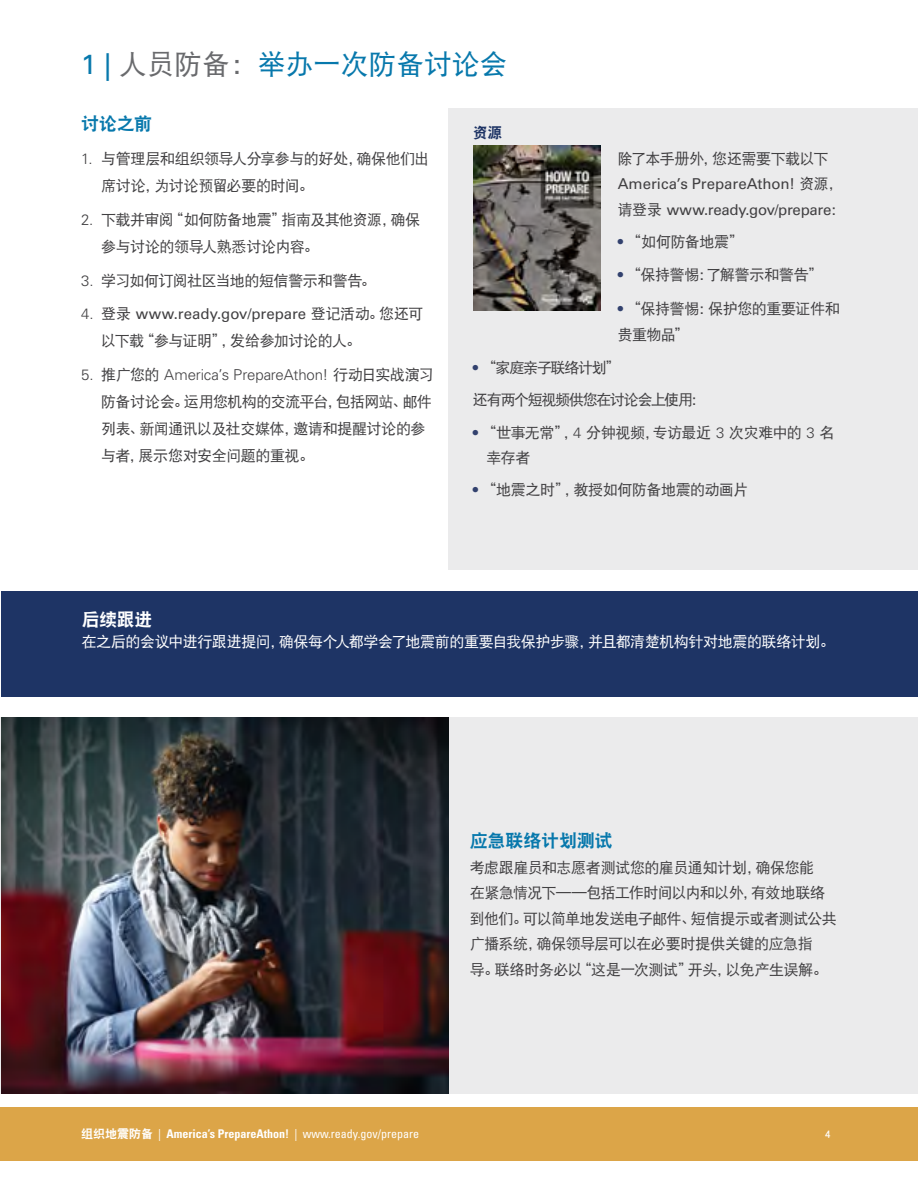
<style>
.page{position:relative;width:918px;height:1188px;background:#fff}
.page>*{position:absolute;margin:0;border:0;box-sizing:border-box;transform-origin:0 0}
.t1{font:27.75px "DF Hei GB W5";color:#0778ac}
.PLAYBOOK__ALL_CAPPED{font:18px "DF Hei GB W9";letter-spacing:-.01em;color:#0778ac}
.Playbook_-_BODY_COPY{font:18px "DF Hei GB W9";color:#fff}
.Playbook_-_BODY_COPY-2{font:15px/27px "DF Hei GB W5";letter-spacing:-.03em;color:#414042}
.Playbook_-_BODY_COPY-3{font:15px/25.5px "Univers LT Std";letter-spacing:-.005em;color:#414042}
.Playbook_-_BODY_COPY-4{font:15px "DF Hei GB W5";letter-spacing:-.03em;color:#fff}
.Playbook_-_BODY_COPY-5{font:15px "DF Hei GB W5";letter-spacing:-.085em;color:#414042}
.Playbook_-_BODY_COPY-6{font:15px "DF Hei GB W5";letter-spacing:-.08em;color:#414042}
.Playbook_-_Bold_Intr{font:15px "DF Hei GB W9";color:#1e3465}
.t2{font:condensed 12px "Univers LT Std";color:#fff}
.t3{font:12px "DF Hei GB W5";color:#fff}
.s1{font-family:"Univers LT Std"}
.s2{color:#696a6d}
.s3{font-family:"Univers LT Std";font-weight:300}
.s4{font-family:"DF Hei GB W5"}
.s5{font-family:"Univers LT Std";color:#32416e}
.s6{font-family:"DF Hei GB W9";font-stretch:normal}
.s7{font-weight:700}
</style>
<div class="page">
<div style="left:0;top:1107px;width:918px;height:54px;background:#dca548"></div>
<div style="left:0;top:717px;width:918px;height:377px;background:#ebebec"></div>
<div style="left:449px;top:108px;width:469px;height:461px;background:#ebebec"></div>
<div style="left:1px;top:592px;width:917px;height:105px;background:#1e3465"></div>
<img style="left:473px;top:145px;width:128px;height:165px">
<img style="left:1px;top:717px;width:448px;height:376px">
<p class="t1" style="left:81px;top:49px;width:428px"><span class="s1">1 |</span> <span class="s2">人员防备：</span>举办一次防备讨论会</p>
<p class="PLAYBOOK__ALL_CAPPED" style="left:81px;top:114px;width:73px">讨论之前</p>
<p class="Playbook_-_BODY_COPY-2" style="left:101px;top:145px;width:330px;text-indent:-20px"><span class="s3">1.</span> 与管理层和组织领导人分享参与的好处，确保他们出席讨论，为讨论预留必要的时间。</p>
<p class="Playbook_-_BODY_COPY-2" style="left:101px;top:206px;width:320px;text-indent:-20px"><span class="s3">2.</span> 下载并审阅“如何防备地震”指南及其他资源，确保参与讨论的领导人熟悉讨论内容。</p>
<p class="Playbook_-_BODY_COPY-2" style="left:81px;top:266px;width:296px"><span class="s3">3.</span> 学习如何订阅社区当地的短信警示和警告。</p>
<p class="Playbook_-_BODY_COPY-2" style="left:101px;top:300px;width:324px;text-indent:-20px"><span class="s3">4.</span> 登录 <span class="s1">www.ready.gov/prepare</span> 登记活动。您还可以下载“参与证明”，发给参加讨论的人。</p>
<p class="Playbook_-_BODY_COPY-2" style="left:101px;top:361px;width:334px;text-indent:-20px"><span class="s3">5.</span> 推广您的 <span class="s3">America’s PrepareAthon!</span> 行动日实战演习防备讨论会。运用您机构的交流平台，包括网站、邮件列表、新闻通讯以及社交媒体，邀请和提醒讨论的参与者，展示您对安全问题的重视。</p>
<p class="Playbook_-_Bold_Intr" style="left:473px;top:125px;width:31px">资源</p>
<p class="Playbook_-_BODY_COPY-3" style="left:618px;top:146px;width:229px"><span class="s4">除了本手册外，您还需要下载以下<br></span>America’s PrepareAthon! <span class="s4">资源，请登录</span> www.ready.gov/prepare<span class="s4">：</span></p>
<p class="Playbook_-_BODY_COPY-2" style="left:618px;top:228px;width:127px"><span class="s5">•</span> “如何防备地震”</p>
<p class="Playbook_-_BODY_COPY-2" style="left:618px;top:261px;width:206px"><span class="s5">•</span> “保持警惕：了解警示和警告”</p>
<p class="Playbook_-_BODY_COPY-2" style="left:618px;top:296px;width:223px;line-height:25.5px"><span class="s5">•</span> “保持警惕：保护您的重要证件和贵重物品”</p>
<p class="Playbook_-_BODY_COPY-6" style="left:473px;top:360px;width:149px"><span class="s5">•</span> “家庭亲子联络计划”</p>
<p class="Playbook_-_BODY_COPY-5" style="left:473px;top:392px;width:234px">还有两个短视频供您在讨论会上使用：</p>
<p class="Playbook_-_BODY_COPY-2" style="left:486px;top:419px;width:350px;line-height:25.5px;text-indent:-14px"><span class="s5">•</span> “世事无常”，<span class="s3">4</span> 分钟视频，专访最近 <span class="s3">3</span> 次灾难中的 <span class="s3">3</span> 名幸存者</p>
<p class="Playbook_-_BODY_COPY-2" style="left:473px;top:476px;width:277px"><span class="s5">•</span> “地震之时”，教授如何防备地震的动画片</p>
<p class="Playbook_-_BODY_COPY" style="left:82px;top:610px;width:72px">后续跟进</p>
<p class="Playbook_-_BODY_COPY-4" style="left:82px;top:634px;width:755px">在之后的会议中进行跟进提问，确保每个人都学会了地震前的重要自我保护步骤，并且都清楚机构针对地震的联络计划。</p>
<p class="PLAYBOOK__ALL_CAPPED" style="left:470px;top:831px;width:144px">应急联络计划测试</p>
<p class="Playbook_-_BODY_COPY-2" style="left:470px;top:854px;width:369px;line-height:25.5px">考虑跟雇员和志愿者测试您的雇员通知计划，确保您能<br>在紧急情况下——包括工作时间以内和以外，有效地联络到他们。可以简单地发送电子邮件、短信提示或者测试公共广播系统，确保领导层可以在必要时提供关键的应急指<br>导。联络时务必以“这是一次测试”开头，以免产生误解。</p>
<p class="t2" style="left:81px;top:1126px;width:340px"><span class="s6">组织地震防备</span> | <span class="s7">America’s PrepareAthon!</span> | www.ready.gov/prepare</p>
<p class="t3" style="left:825px;top:1128px;width:7px">4</p>
</div>
